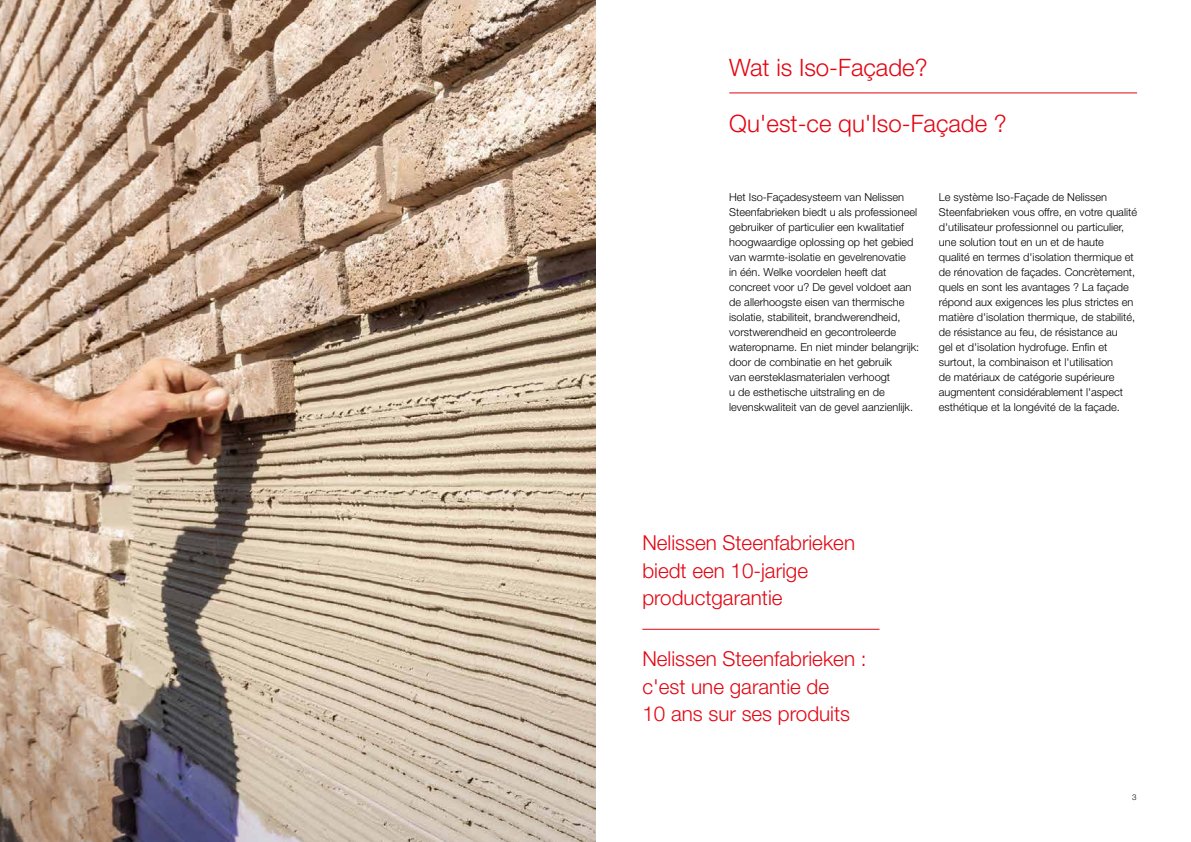
<style>
.page{position:relative;width:1191px;height:842px;background:#fff}
.page>*{position:absolute;margin:0;border:0;box-sizing:border-box;transform-origin:0 0}
.t1{font:300 24px "Helvetica Neue LT Pro";color:#e30613}
.t2{font:300 20.6px/27.2px "Helvetica Neue LT Pro";color:#e30613}
.t3{font:300 11px/15px "Helvetica Neue LT Pro";color:#000}
.t4{font:300 8px "Helvetica Neue LT Pro";color:#000}
</style>
<div class="page">
<hr style="left:642px;top:629px;width:237px;height:1px;background:#e30613">
<img style="left:0;top:0;width:595px;height:842px">
<hr style="left:729px;top:93px;width:408px;height:1px;background:#e30613">
<h1 class="t1" style="left:729px;top:53px;width:200px">Wat is Iso-Façade?</h1>
<h1 class="t1" style="left:729px;top:109px;width:279px">Qu'est-ce qu'Iso-Façade ?</h1>
<p class="t3" style="left:729px;top:189px;width:192px">Het Iso-Façadesysteem van Nelissen Steenfabrieken biedt u als professioneel gebruiker of particulier een kwalitatief hoogwaardige oplossing op het gebied van warmte-isolatie en gevelrenovatie<br>in één. Welke voordelen heeft dat concreet voor u? De gevel voldoet aan de allerhoogste eisen van thermische isolatie, stabiliteit, brandwerendheid, vorstwerendheid en gecontroleerde wateropname. En niet minder belangrijk: door de combinatie en het gebruik<br>van eersteklasmaterialen verhoogt<br>u de esthetische uitstraling en de levenskwaliteit van de gevel aanzienlijk.</p>
<p class="t3" style="left:939px;top:189px;width:200px">Le système Iso-Façade de Nelissen Steenfabrieken vous offre, en votre qualité d'utilisateur professionnel ou particulier, une solution tout en un et de haute qualité en termes d'isolation thermique et de rénovation de façades. Concrètement, quels en sont les avantages ? La façade répond aux exigences les plus strictes en matière d'isolation thermique, de stabilité, de résistance au feu, de résistance au<br>gel et d'isolation hydrofuge. Enfin et surtout, la combinaison et l'utilisation<br>de matériaux de catégorie supérieure augmentent considérablement l'aspect esthétique et la longévité de la façade.</p>
<h2 class="t2" style="left:642px;top:529px;width:214px">Nelissen Steenfabrieken biedt een 10-jarige productgarantie</h2>
<h2 class="t2" style="left:642px;top:645px;width:226px">Nelissen Steenfabrieken : c'est une garantie de<br>10 ans sur ses produits</h2>
<p class="t4" style="left:1132px;top:792px;width:6px">3</p>
</div>
